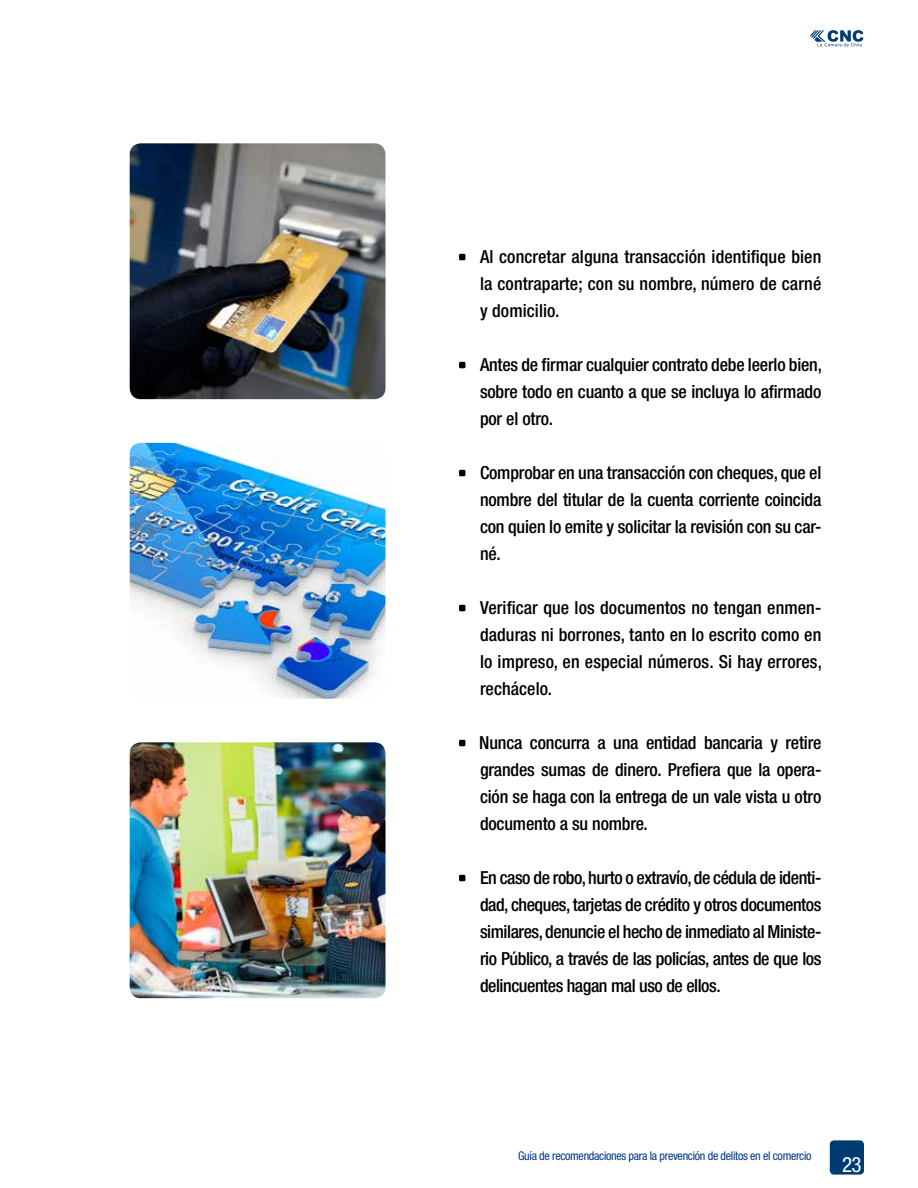
<style>
.page{position:relative;width:918px;height:1188px;background:#fff}
.page>*{position:absolute;margin:0;border:0;box-sizing:border-box;transform-origin:0 0}
.t1{font:condensed 21px "Helvetica Neue";color:#fff}
.t2{font:500 condensed 18px/27px "Helvetica Neue";letter-spacing:-.01em;color:#000;text-align:justify}
.t3{font:condensed 12px "Helvetica Neue";letter-spacing:-.025em;color:#003687}
</style>
<div class="page">
<div style="left:830px;top:1140px;width:34px;height:35px;background:#003b71;border-radius:4px"></div>
<svg style="left:810px;top:30px;width:54px;height:16px"></svg>
<svg style="left:459px;top:254px;width:6px;height:6px"></svg>
<svg style="left:459px;top:362px;width:6px;height:6px"></svg>
<svg style="left:459px;top:470px;width:6px;height:6px"></svg>
<svg style="left:459px;top:605px;width:6px;height:6px"></svg>
<svg style="left:459px;top:740px;width:6px;height:6px"></svg>
<svg style="left:459px;top:875px;width:6px;height:6px"></svg>
<img style="left:130px;top:143px;width:256px;height:256px">
<img style="left:130px;top:742px;width:256px;height:256px">
<img style="left:130px;top:443px;width:256px;height:256px">
<p class="t2" style="left:480px;top:243px;width:343px">Al concretar alguna transacción identifique bien la contraparte; con su nombre, número de carné y domicilio.</p>
<p class="t2" style="left:480px;top:351px;width:344px">Antes de firmar cualquier contrato debe leerlo bien, sobre todo en cuanto a que se incluya lo afirmado por el otro.</p>
<p class="t2" style="left:480px;top:459px;width:343px">Comprobar en una transacción con cheques, que el nombre del titular de la cuenta corriente coincida con quien lo emite y solicitar la revisión con su car&shy;né.</p>
<p class="t2" style="left:480px;top:594px;width:344px">Verificar que los documentos no tengan enmen&shy;daduras ni borrones, tanto en lo escrito como en lo impreso, en especial números. Si hay errores, rechácelo.</p>
<p class="t2" style="left:479px;top:729px;width:344px">Nunca concurra a una entidad bancaria y retire grandes sumas de dinero. Prefiera que la opera&shy;ción se haga con la entrega de un vale vista u otro documento a su nombre.</p>
<p class="t2" style="left:480px;top:864px;width:343px">En caso de robo, hurto o extravío, de cédula de identi&shy;dad, cheques, tarjetas de crédito y otros documentos similares, denuncie el hecho de inmediato al Ministe&shy;rio Público, a través de las policías, antes de que los delincuentes hagan mal uso de ellos.</p>
<p class="t3" style="left:518px;top:1149px;width:295px">Guía de recomendaciones para la prevención de delitos en el comercio</p>
<p class="t1" style="left:842px;top:1153px;width:21px">23</p>
</div>
